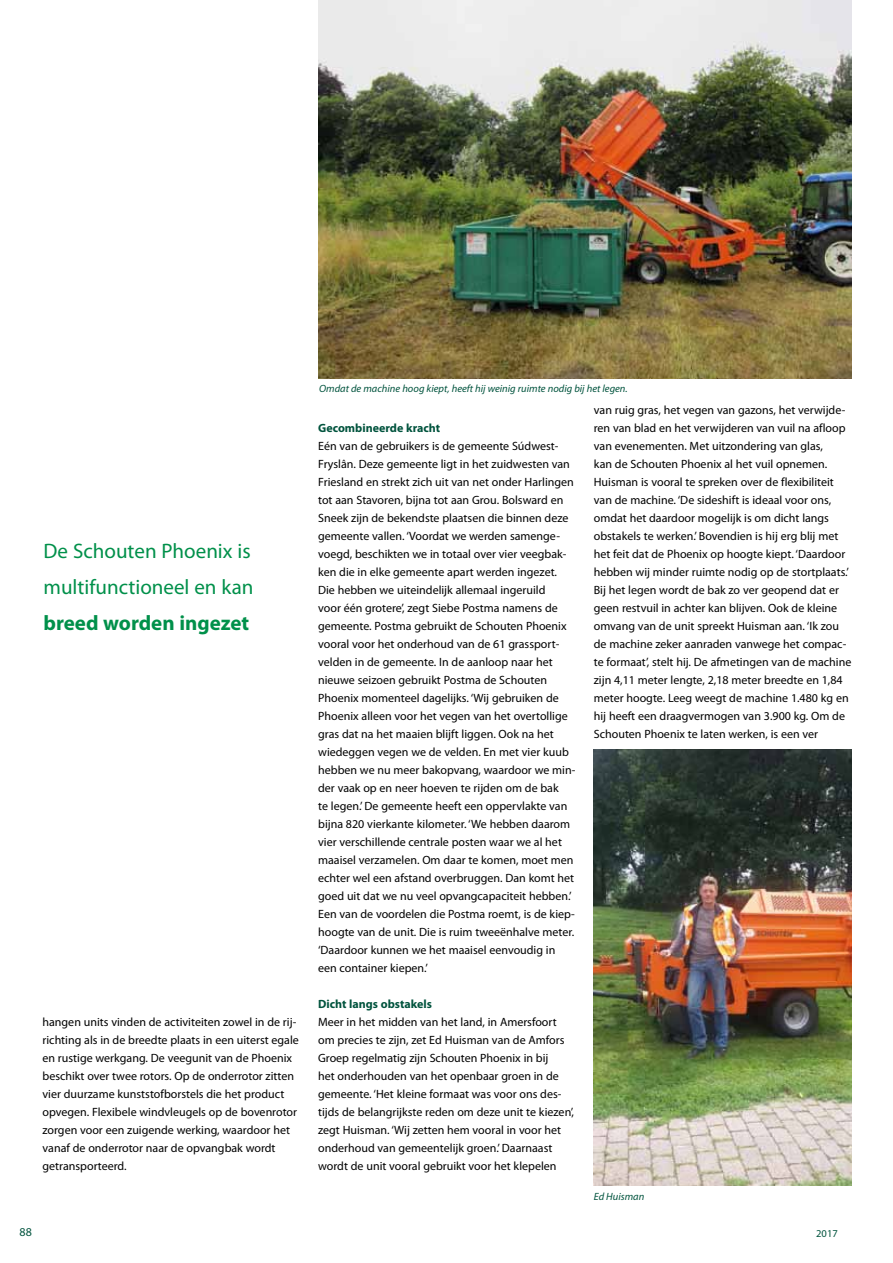
<style>
.page{position:relative;width:893px;height:1263px;background:#fff}
.page>*{position:absolute;margin:0;border:0;box-sizing:border-box;transform-origin:0 0}
.t1{font:21px/36px "Myriad Pro";color:#00904a}
.t2{font:700 21px "Myriad Pro";color:#00904a}
.t3{font:12px/18px "Myriad Pro";color:#000}
.t4{font:700 12px "Myriad Pro";color:#00533d}
.t5{font:12px "Myriad Pro";color:#00533d}
.t6{font:italic 10.5px "Myriad Pro";color:#00533d}
.t7{font:10.5px "Myriad Pro";color:#00533d}
</style>
<div class="page">
<img style="left:594px;top:749px;width:257px;height:436px">
<img style="left:318px;top:0;width:533px;height:378px">
<h1 class="t1" style="left:44px;top:533px;width:211px">De Schouten Phoenix is multifunctioneel en kan</h1>
<h1 class="t2" style="left:44px;top:609px;width:207px">breed worden ingezet</h1>
<p class="t3" style="left:43px;top:1013px;width:258px">hangen units vinden de activiteiten zowel in de rij&shy;richting als in de breedte plaats in een uiterst egale en rustige werkgang. De veegunit van de Phoenix beschikt over twee rotors. Op de onderrotor zitten vier duurzame kunststofborstels die het product opvegen. Flexibele windvleugels op de bovenrotor zorgen voor een zuigende werking, waardoor het vanaf de onderrotor naar de opvangbak wordt getransporteerd.</p>
<p class="t6" style="left:319px;top:382px;width:310px">Omdat de machine hoog kiept, heeft hij weinig ruimte nodig bij het legen.</p>
<p class="t4" style="left:318px;top:420px;width:124px">Gecombineerde kracht</p>
<p class="t3" style="left:318px;top:437px;width:259px">Eén van de gebruikers is de gemeente Súdwest-Fryslân. Deze gemeente ligt in het zuidwesten van Friesland en strekt zich uit van net onder Harlingen tot aan Stavoren, bijna tot aan Grou. Bolsward en Sneek zijn de bekendste plaatsen die binnen deze gemeente vallen. ‘Voordat we werden samenge&shy;voegd, beschikten we in totaal over vier veegbak&shy;ken die in elke gemeente apart werden ingezet.<br>Die hebben we uiteindelijk allemaal ingeruild<br>voor één grotere’, zegt Siebe Postma namens de gemeente. Postma gebruikt de Schouten Phoenix vooral voor het onderhoud van de 61 grassport&shy;velden in de gemeente. In de aanloop naar het nieuwe seizoen gebruikt Postma de Schouten Phoenix momenteel dagelijks. ‘Wij gebruiken de Phoenix alleen voor het vegen van het overtollige gras dat na het maaien blijft liggen. Ook na het wiedeggen vegen we de velden. En met vier kuub hebben we nu meer bakopvang, waardoor we min&shy;der vaak op en neer hoeven te rijden om de bak<br>te legen.’ De gemeente heeft een oppervlakte van bijna 820 vierkante kilometer. ‘We hebben daarom vier verschillende centrale posten waar we al het maaisel verzamelen. Om daar te komen, moet men echter wel een afstand overbruggen. Dan komt het goed uit dat we nu veel opvangcapaciteit hebben.’ Een van de voordelen die Postma roemt, is de kiep&shy;hoogte van de unit. Die is ruim tweeënhalve meter. ‘Daardoor kunnen we het maaisel eenvoudig in een container kiepen.’</p>
<p class="t4" style="left:318px;top:996px;width:115px">Dicht langs obstakels</p>
<p class="t3" style="left:318px;top:1013px;width:257px">Meer in het midden van het land, in Amersfoort om precies te zijn, zet Ed Huisman van de Amfors Groep regelmatig zijn Schouten Phoenix in bij<br>het onderhouden van het openbaar groen in de gemeente. ‘Het kleine formaat was voor ons des&shy;tijds de belangrijkste reden om deze unit te kiezen’, zegt Huisman. ‘Wij zetten hem vooral in voor het onderhoud van gemeentelijk groen.’ Daarnaast wordt de unit vooral gebruikt voor het klepelen</p>
<p class="t3" style="left:594px;top:401px;width:259px">van ruig gras, het vegen van gazons, het verwijde&shy;ren van blad en het verwijderen van vuil na afloop van evenementen. Met uitzondering van glas,<br>kan de Schouten Phoenix al het vuil opnemen.<br>Huisman is vooral te spreken over de flexibiliteit van de machine. ‘De sideshift is ideaal voor ons, omdat het daardoor mogelijk is om dicht langs obstakels te werken.’ Bovendien is hij erg blij met het feit dat de Phoenix op hoogte kiept. ‘Daardoor hebben wij minder ruimte nodig op de stortplaats.’ Bij het legen wordt de bak zo ver geopend dat er geen restvuil in achter kan blijven. Ook de kleine omvang van de unit spreekt Huisman aan. ‘Ik zou de machine zeker aanraden vanwege het compac&shy;te formaat’, stelt hij. De afmetingen van de machine zijn 4,11 meter lengte, 2,18 meter breedte en 1,84 meter hoogte. Leeg weegt de machine 1.480 kg en hij heeft een draagvermogen van 3.900 kg. Om de Schouten Phoenix te laten werken, is een ver</p>
<p class="t6" style="left:594px;top:1190px;width:52px">Ed Huisman</p>
<p class="t5" style="left:20px;top:1224px;width:14px">88</p>
<p class="t7" style="left:816px;top:1227px;width:23px">2017</p>
</div>
